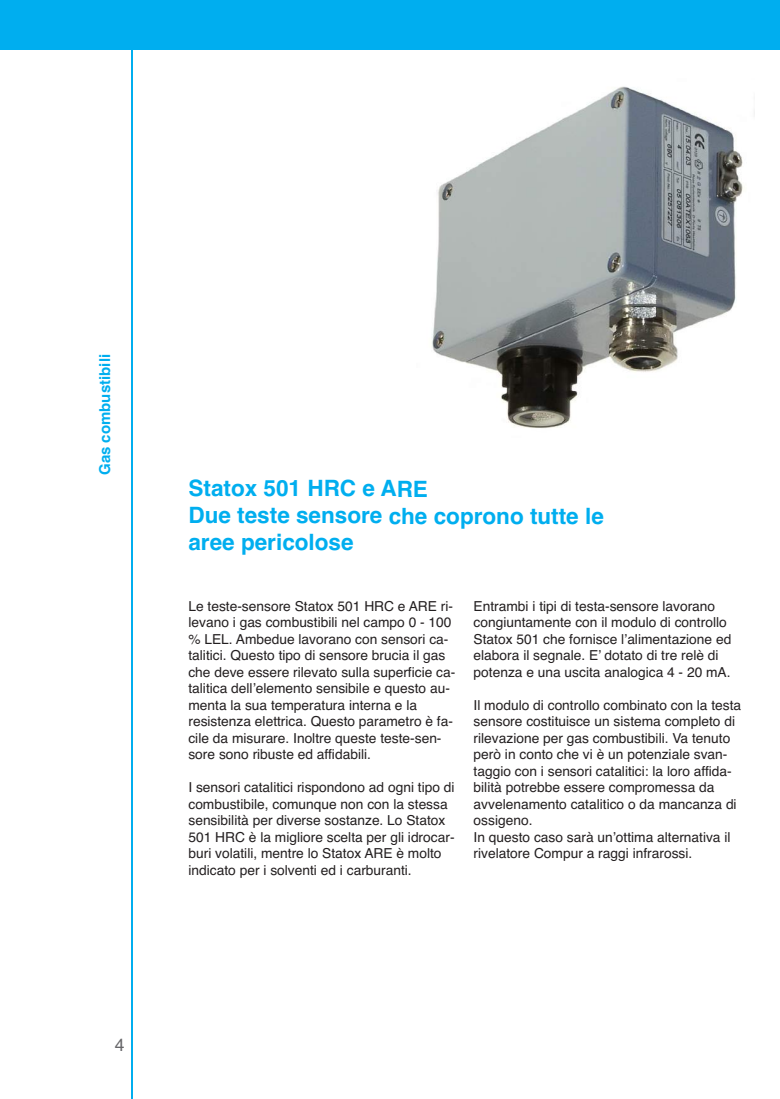
<style>
.page{position:relative;width:780px;height:1099px;background:#fff}
.page>*{position:absolute;margin:0;border:0;box-sizing:border-box;transform-origin:0 0}
.t1{font:700 22.5px/27px "Helvetica";letter-spacing:-.005em;color:#00aeef}
.t2{font:17.5px "Helvetica";color:#67676a}
.t3{font:700 15px "Helvetica";color:#00aeef}
.t4{font:13.75px/16.5px "Helvetica";color:#231f20}
</style>
<div class="page">
<hr style="left:131px;top:33px;width:2px;height:1065px;background:#00aeef">
<img style="left:432px;top:86px;width:311px;height:342px">
<div style="left:0;top:0;width:780px;height:50px;background:#00aeef"></div>
<p class="t3" style="left:96px;top:475px;width:122px;rotate:-90deg">Gas combustibili</p>
<h1 class="t1" style="left:188px;top:475px;width:417px">Statox 501 HRC e ARE<br>Due teste sensore che coprono tutte le aree pericolose</h1>
<p class="t4" style="left:188px;top:597px;width:268px">Le teste-sensore Statox 501 HRC e ARE ri&shy;levano i gas combustibili nel campo 0 - 100 % LEL. Ambedue lavorano con sensori ca&shy;talitici. Questo tipo di sensore brucia il gas che deve essere rilevato sulla superficie ca&shy;talitica dell’elemento sensibile e questo au&shy;menta la sua temperatura interna e la resistenza elettrica. Questo parametro è fa&shy;cile da misurare. Inoltre queste teste-sen&shy;sore sono ribuste ed affidabili.</p>
<p class="t4" style="left:188px;top:779px;width:267px">I sensori catalitici rispondono ad ogni tipo di combustibile, comunque non con la stessa sensibilità per diverse sostanze. Lo Statox 501 HRC è la migliore scelta per gli idrocar&shy;buri volatili, mentre lo Statox ARE è molto indicato per i solventi ed i carburanti.</p>
<p class="t4" style="left:473px;top:597px;width:259px">Entrambi i tipi di testa-sensore lavorano congiuntamente con il modulo di controllo Statox 501 che fornisce l’alimentazione ed elabora il segnale. E’ dotato di tre relè di potenza e una uscita analogica 4 - 20 mA.</p>
<p class="t4" style="left:473px;top:696px;width:269px">Il modulo di controllo combinato con la testa sensore costituisce un sistema completo di rilevazione per gas combustibili. Va tenuto però in conto che vi è un potenziale svan&shy;taggio con i sensori catalitici: la loro affida&shy;bilità potrebbe essere compromessa da avvelenamento catalitico o da mancanza di ossigeno.<br>In questo caso sarà un’ottima alternativa il rivelatore Compur a raggi infrarossi.</p>
<p class="t2" style="left:115px;top:1034px;width:11px">4</p>
</div>
